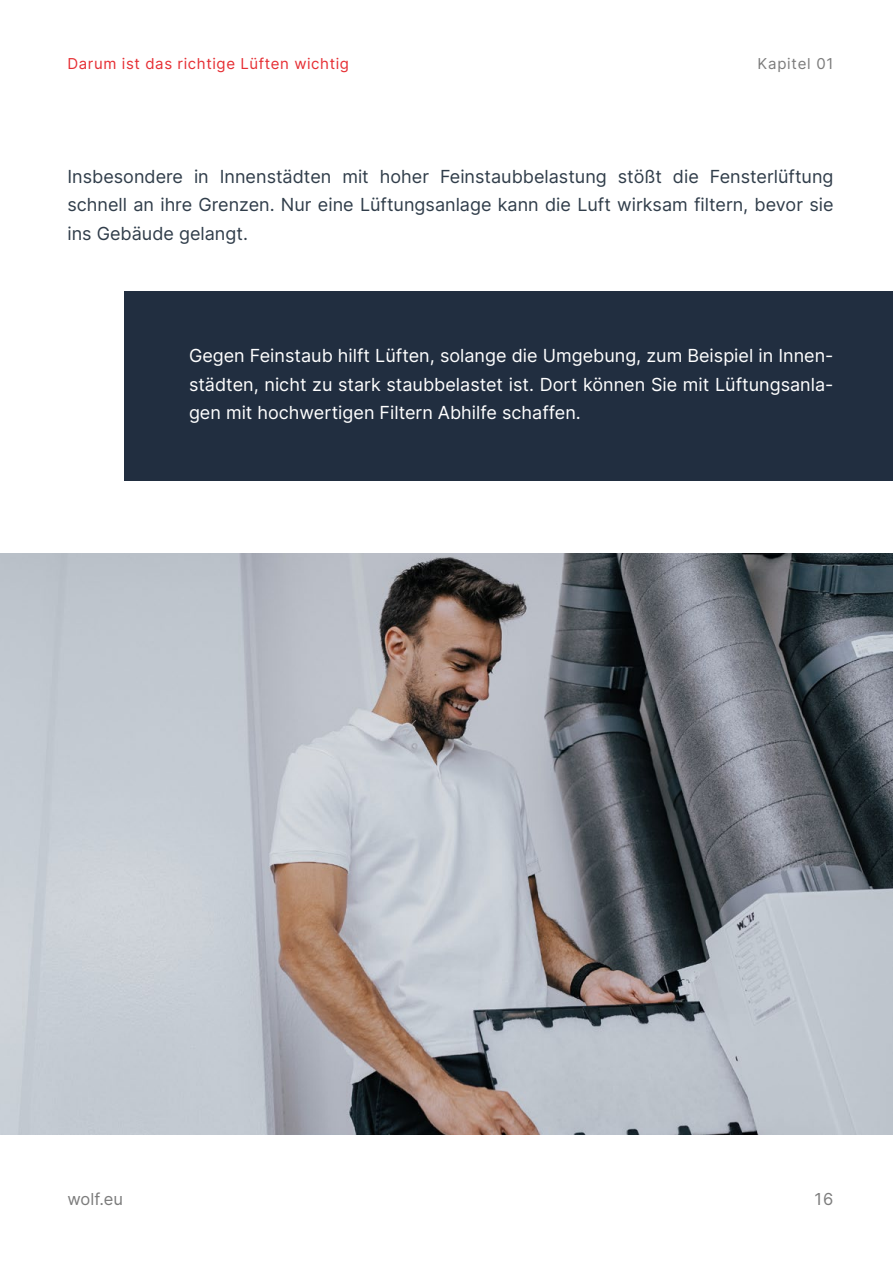
<style>
.page{position:relative;width:893px;height:1263px;background:#fff}
.page>*{position:absolute;margin:0;border:0;box-sizing:border-box;transform-origin:0 0}
.t1{font:18px/28.5px "Inter";color:#fff;text-align:justify}
.t2{font:18px/28.5px "Inter";color:#303d4a;text-align:justify}
.t3{font:16.5px "Inter";color:#7c7c7c}
.t4{font:15px "Inter";letter-spacing:.04em;color:#e62e33}
.t5{font:15px "Inter";letter-spacing:.05em;color:#7c7c7c}
</style>
<div class="page">
<div style="left:124px;top:291px;width:769px;height:189px;background:#212e40"></div>
<img style="left:0;top:554px;width:893px;height:580px">
<p class="t4" style="left:68px;top:52px;width:283px">Darum ist das richtige Lüften wichtig</p>
<p class="t5" style="left:758px;top:52px;width:77px">Kapitel 01</p>
<p class="t2" style="left:68px;top:162px;width:767px">Insbesondere in Innenstädten mit hoher Feinstaubbelastung stößt die Fensterlüftung schnell an ihre Grenzen. Nur eine Lüftungsanlage kann die Luft wirksam filtern, bevor sie ins Gebäude gelangt.</p>
<p class="t1" style="left:189px;top:341px;width:646px">Gegen Feinstaub hilft Lüften, solange die Umgebung, zum Beispiel in Innen&shy;städten, nicht zu stark staubbelastet ist. Dort können Sie mit Lüftungsanla&shy;gen mit hochwertigen Filtern Abhilfe schaffen.</p>
<p class="t3" style="left:68px;top:1187px;width:57px">wolf.eu</p>
<p class="t3" style="left:815px;top:1187px;width:20px">16</p>
</div>
